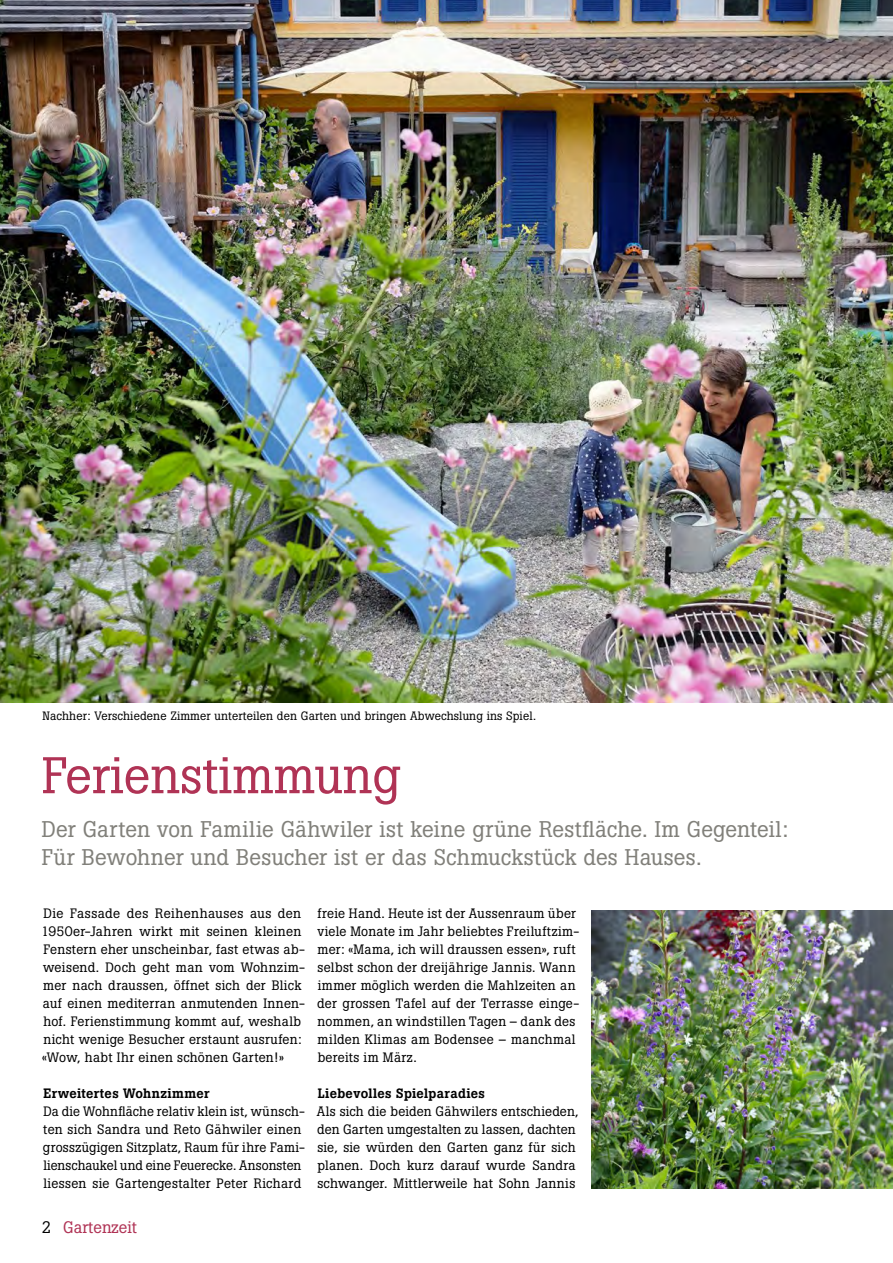
<style>
.page{position:relative;width:893px;height:1263px;background:#fff}
.page>*{position:absolute;margin:0;border:0;box-sizing:border-box;transform-origin:0 0}
.t1{font:51px "Boton";color:#b03355}
.t2{font:22.5px/28.5px "Boton";letter-spacing:.01em;color:#81807a}
.t3{font:16.5px "Boton";color:#b03355}
.t4{font:13.5px/18px "Boton";letter-spacing:.02em;color:#000}
.t5{font:500 13.5px "Boton";letter-spacing:.025em;color:#000}
.t6{font:12px "Boton";letter-spacing:.01em;color:#000}
.s1{color:#000}
</style>
<div class="page">
<img style="left:591px;top:910px;width:302px;height:278px">
<img style="left:0;top:0;width:893px;height:702px">
<p class="t6" style="left:43px;top:709px;width:495px">Nachher: Verschiedene Zimmer unterteilen den Garten und bringen Abwechslung ins Spiel.</p>
<h1 class="t1" style="left:42px;top:745px;width:360px">Ferienstimmung</h1>
<h2 class="t2" style="left:42px;top:815px;width:748px">Der Garten von Familie Gähwiler ist keine grüne Restfläche. Im Gegenteil:<br>Für Bewohner und Besucher ist er das Schmuckstück des Hauses.</h2>
<p class="t4" style="left:41px;top:904px;width:266px">Die Fassade des Reihenhauses aus den 1950er-Jahren wirkt mit seinen kleinen Fenstern eher unscheinbar, fast etwas ab&shy;weisend. Doch geht man vom Wohnzim&shy;mer nach draussen, öffnet sich der Blick auf einen mediterran anmutenden Innen&shy;hof. Ferienstimmung kommt auf, weshalb nicht wenige Besucher erstaunt ausrufen: «Wow, habt Ihr einen schönen Garten!»</p>
<p class="t5" style="left:44px;top:1085px;width:168px">Erweitertes Wohnzimmer</p>
<p class="t4" style="left:43px;top:1102px;width:264px">Da die Wohnfläche relativ klein ist, wünsch&shy;ten sich Sandra und Reto Gähwiler einen grosszügigen Sitzplatz, Raum für ihre Fami&shy;lienschaukel und eine Feuerecke. Ansonsten liessen sie Gartengestalter Peter Richard</p>
<p class="t3" style="left:42px;top:1217px;width:97px"><span class="s1">2</span> Gartenzeit</p>
<p class="t4" style="left:317px;top:904px;width:264px">freie Hand. Heute ist der Aussenraum über viele Monate im Jahr beliebtes Freiluftzim&shy;mer: «Mama, ich will draussen essen», ruft selbst schon der dreijährige Jannis. Wann immer möglich werden die Mahlzeiten an der grossen Tafel auf der Terrasse einge&shy;nommen, an windstillen Tagen – dank des milden Klimas am Bodensee – manchmal bereits im März.</p>
<p class="t5" style="left:318px;top:1085px;width:169px">Liebevolles Spielparadies</p>
<p class="t4" style="left:317px;top:1102px;width:263px">Als sich die beiden Gähwilers entschieden, den Garten umgestalten zu lassen, dachten sie, sie würden den Garten ganz für sich planen. Doch kurz darauf wurde Sandra schwanger. Mittlerweile hat Sohn Jannis</p>
</div>
